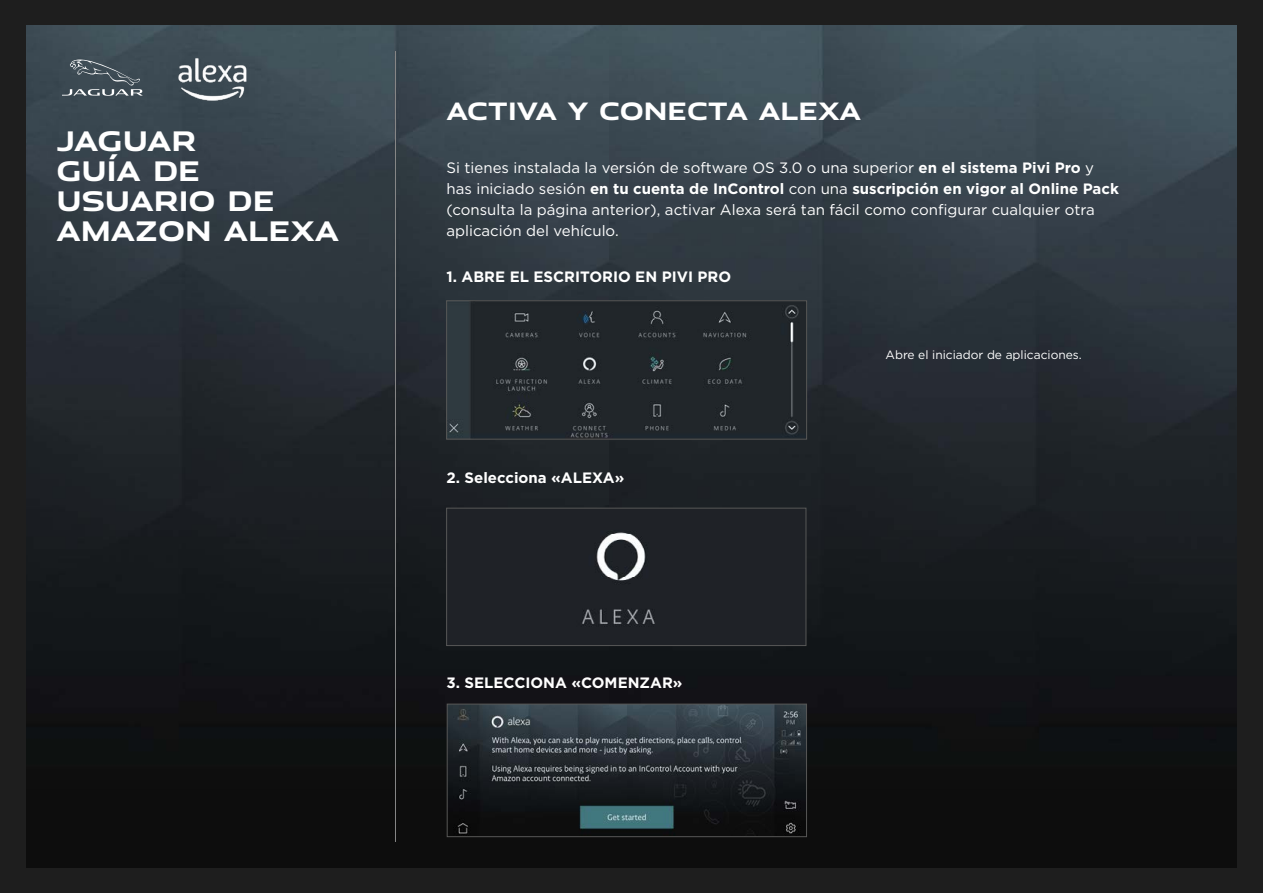
<style>
.page{position:relative;width:1263px;height:893px;background:#1e1e1e}
.page>*{position:absolute;margin:0;border:0;box-sizing:border-box;transform-origin:0 0}
.t1{font:700 27px/30px "Jaguar Modern";color:#fff}
.t2{font:700 24px "Jaguar Modern";color:#fff}
.t3{font:15px/21px "Gotham";color:#fff}
.t4{font:700 15px "Gotham";color:#fff}
.t5{font:12px "Gotham";color:#fff}
.s1{font-weight:700}
</style>
<div class="page">
<img style="left:26px;top:26px;width:1210px;height:841px">
<img style="left:168px;top:52px;width:89px;height:66px">
<svg style="left:62px;top:60px;width:81px;height:36px;background:#535f67"></svg>
<hr style="left:395px;top:51px;width:1px;height:791px;background:#878787">
<div style="left:448px;top:510px;width:356px;height:134px;background:#1f2227"></div>
<div style="left:446px;top:508px;width:360px;height:138px;border:1px solid #575756"></div>
<img style="left:448px;top:303px;width:357px;height:134px">
<div style="left:446px;top:301px;width:361px;height:138px;border:1px solid #575756"></div>
<img style="left:449px;top:706px;width:356px;height:129px">
<div style="left:447px;top:704px;width:360px;height:133px;border:1px solid #575756"></div>
<h1 class="t1" style="left:56px;top:124px;width:284px">JAGUAR<br>GUÍA DE<br>USUARIO DE<br>AMAZON ALEXA</h1>
<h2 class="t2" style="left:446px;top:91px;width:416px">ACTIVA Y CONECTA ALEXA</h2>
<p class="t3" style="left:446px;top:157px;width:674px">Si tienes instalada la versión de software OS 3.0 o una superior <span class="s1">en el sistema Pivi Pro</span> y has iniciado sesión <span class="s1">en tu cuenta de InControl</span> con una <span class="s1">suscripción en vigor al Online Pack </span>(consulta la página anterior), activar Alexa será tan fácil como configurar cualquier otra aplicación del vehículo.</p>
<p class="t4" style="left:446px;top:266px;width:286px">1. ABRE EL ESCRITORIO EN PIVI PRO</p>
<p class="t4" style="left:446px;top:468px;width:179px">2. Selecciona «ALEXA»</p>
<p class="t4" style="left:446px;top:673px;width:238px">3. SELECCIONA «COMENZAR»</p>
<p class="t5" style="left:885px;top:347px;width:198px">Abre el iniciador de aplicaciones.</p>
</div>
